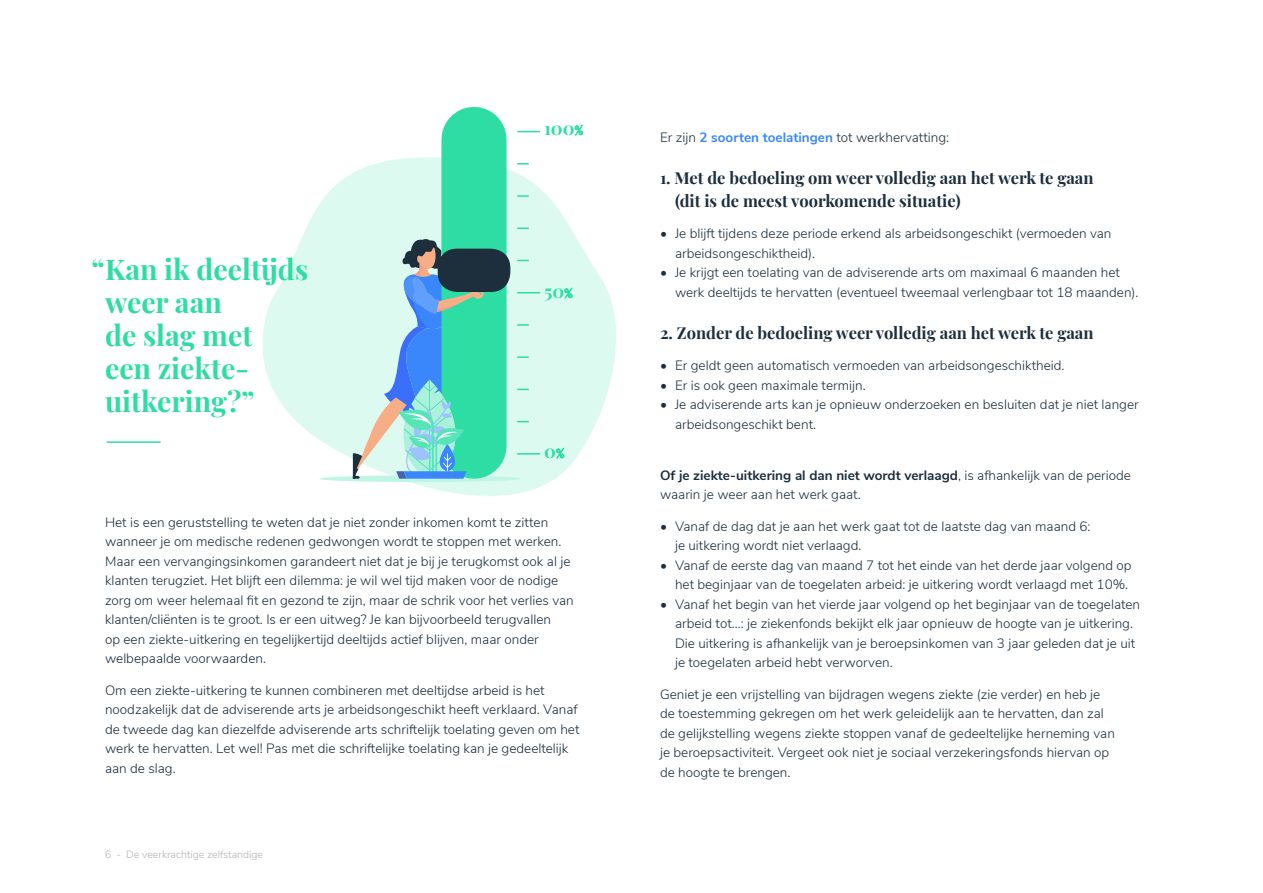
<style>
.page{position:relative;width:1263px;height:893px;background:#fff}
.page>*{position:absolute;margin:0;border:0;box-sizing:border-box;transform-origin:0 0}
.t1{font:700 28.5px/33px "Playfair Display";color:#2ddda4}
.t2{font:700 18.3px "Playfair Display";color:#2ddda4}
.t3{font:700 16.5px/22.5px "Playfair Display";color:#1d2e3c}
.t4{font:300 13.5px/19.5px "Nunito Sans";color:#1d2e3c}
.t5{font:300 10.5px "Nunito Sans";color:#b3b3b3}
.s1{font-size:11.4px}
.s2{font-weight:700;color:#3987fb}
.s3{font-weight:700}
</style>
<div class="page">
<svg style="left:262px;top:147px;width:354px;height:349px;fill:#ddfaf0"></svg>
<div style="left:319px;top:475px;width:201px;height:7px;background:#c0f5e4;border-radius:50%"></div>
<div style="left:441px;top:139px;width:65px;height:307px;background:#2ddda4"></div>
<svg style="left:353px;top:238px;width:131px;height:241px"></svg>
<div style="left:438px;top:249px;width:72px;height:43px;background:#1d2e3c;border-radius:20px"></div>
<svg style="left:517px;top:131px;width:23px;height:1px"></svg>
<svg style="left:517px;top:292px;width:23px;height:1px"></svg>
<svg style="left:517px;top:260px;width:12px;height:1px"></svg>
<svg style="left:517px;top:421px;width:12px;height:1px"></svg>
<svg style="left:517px;top:195px;width:12px;height:2px"></svg>
<svg style="left:517px;top:356px;width:12px;height:2px"></svg>
<svg style="left:517px;top:227px;width:12px;height:2px"></svg>
<svg style="left:517px;top:389px;width:12px;height:1px"></svg>
<svg style="left:517px;top:163px;width:12px;height:2px"></svg>
<svg style="left:517px;top:324px;width:12px;height:2px"></svg>
<hr style="left:517px;top:453px;width:23px;height:2px;background:#2ddda4">
<svg style="left:574px;top:124px;width:10px;height:12px"></svg>
<svg style="left:564px;top:287px;width:9px;height:12px"></svg>
<svg style="left:555px;top:447px;width:10px;height:12px"></svg>
<hr style="left:107px;top:441px;width:54px;height:2px;background:#2ddda4">
<h1 class="t1" style="left:105px;top:251px;width:205px;text-indent:-14px">“ Kan ik deeltijds weer aan<br>de slag met<br>een ziekte&shy;uitkering?”</h1>
<h2 class="t2" style="left:544px;top:113px;width:40px">100<span class="s1">%</span></h2>
<h2 class="t2" style="left:544px;top:276px;width:30px">50<span class="s1">%</span></h2>
<h2 class="t2" style="left:544px;top:436px;width:22px">0<span class="s1">%</span></h2>
<p class="t4" style="left:105px;top:511px;width:470px">Het is een geruststelling te weten dat je niet zonder inkomen komt te zitten wanneer je om medische redenen gedwongen wordt te stoppen met werken.<br>Maar een vervangingsinkomen garandeert niet dat je bij je terugkomst ook al je klanten terugziet. Het blijft een dilemma: je wil wel tijd maken voor de nodige zorg om weer helemaal fit en gezond te zijn, maar de schrik voor het verlies van klanten/cliënten is te groot. Is er een uitweg? Je kan bijvoorbeeld terugvallen<br>op een ziekte-uitkering en tegelijkertijd deeltijds actief blijven, maar onder welbepaalde voorwaarden.</p>
<p class="t4" style="left:105px;top:679px;width:476px">Om een ziekte-uitkering te kunnen combineren met deeltijdse arbeid is het noodzakelijk dat de adviserende arts je arbeidsongeschikt heeft verklaard. Vanaf de tweede dag kan diezelfde adviserende arts schriftelijk toelating geven om het werk te hervatten. Let wel! Pas met die schriftelijke toelating kan je gedeeltelijk aan de slag.</p>
<p class="t5" style="left:105px;top:847px;width:160px">6 - De veerkrachtige zelfstandige</p>
<p class="t4" style="left:660px;top:127px;width:291px">Er zijn <span class="s2">2 soorten toelatingen</span> tot werkhervatting:</p>
<p class="t3" style="left:675px;top:166px;width:420px;text-indent:-15px">1. Met de bedoeling om weer volledig aan het werk te gaan (dit is de meest voorkomende situatie)</p>
<p class="t4" style="left:675px;top:223px;width:438px;text-indent:-15px">• Je blijft tijdens deze periode erkend als arbeidsongeschikt (vermoeden van arbeidsongeschiktheid).</p>
<p class="t4" style="left:675px;top:262px;width:465px;text-indent:-15px">• Je krijgt een toelating van de adviserende arts om maximaal 6 maanden het werk deeltijds te hervatten (eventueel tweemaal verlengbaar tot 18 maanden).</p>
<p class="t3" style="left:660px;top:320px;width:435px">2. Zonder de bedoeling weer volledig aan het werk te gaan</p>
<p class="t4" style="left:660px;top:355px;width:406px">• Er geldt geen automatisch vermoeden van arbeidsongeschiktheid.</p>
<p class="t4" style="left:660px;top:375px;width:207px">• Er is ook geen maximale termijn.</p>
<p class="t4" style="left:675px;top:394px;width:465px;text-indent:-15px">• Je adviserende arts kan je opnieuw onderzoeken en besluiten dat je niet langer arbeidsongeschikt bent.</p>
<p class="t4" style="left:660px;top:465px;width:472px"><span class="s3">Of je ziekte-uitkering al dan niet wordt verlaagd</span>, is afhankelijk van de periode waarin je weer aan het werk gaat.</p>
<p class="t4" style="left:675px;top:516px;width:417px;text-indent:-15px">• Vanaf de dag dat je aan het werk gaat tot de laatste dag van maand 6: je uitkering wordt niet verlaagd.</p>
<p class="t4" style="left:660px;top:555px;width:473px;text-align:right">• Vanaf de eerste dag van maand 7 tot het einde van het derde jaar volgend op het beginjaar van de toegelaten arbeid: je uitkering wordt verlaagd met 10%.</p>
<p class="t4" style="left:675px;top:594px;width:467px;text-indent:-15px">• Vanaf het begin van het vierde jaar volgend op het beginjaar van de toegelaten arbeid tot…: je ziekenfonds bekijkt elk jaar opnieuw de hoogte van je uitkering.<br>Die uitkering is afhankelijk van je beroepsinkomen van 3 jaar geleden dat je uit je toegelaten arbeid hebt verworven.</p>
<p class="t4" style="left:660px;top:684px;width:456px">Geniet je een vrijstelling van bijdragen wegens ziekte (zie verder) en heb je de toestemming gekregen om het werk geleidelijk aan te hervatten, dan zal de gelijkstelling wegens ziekte stoppen vanaf de gedeeltelijke herneming van je beroepsactiviteit. Vergeet ook niet je sociaal verzekeringsfonds hiervan op de hoogte te brengen.</p>
</div>
